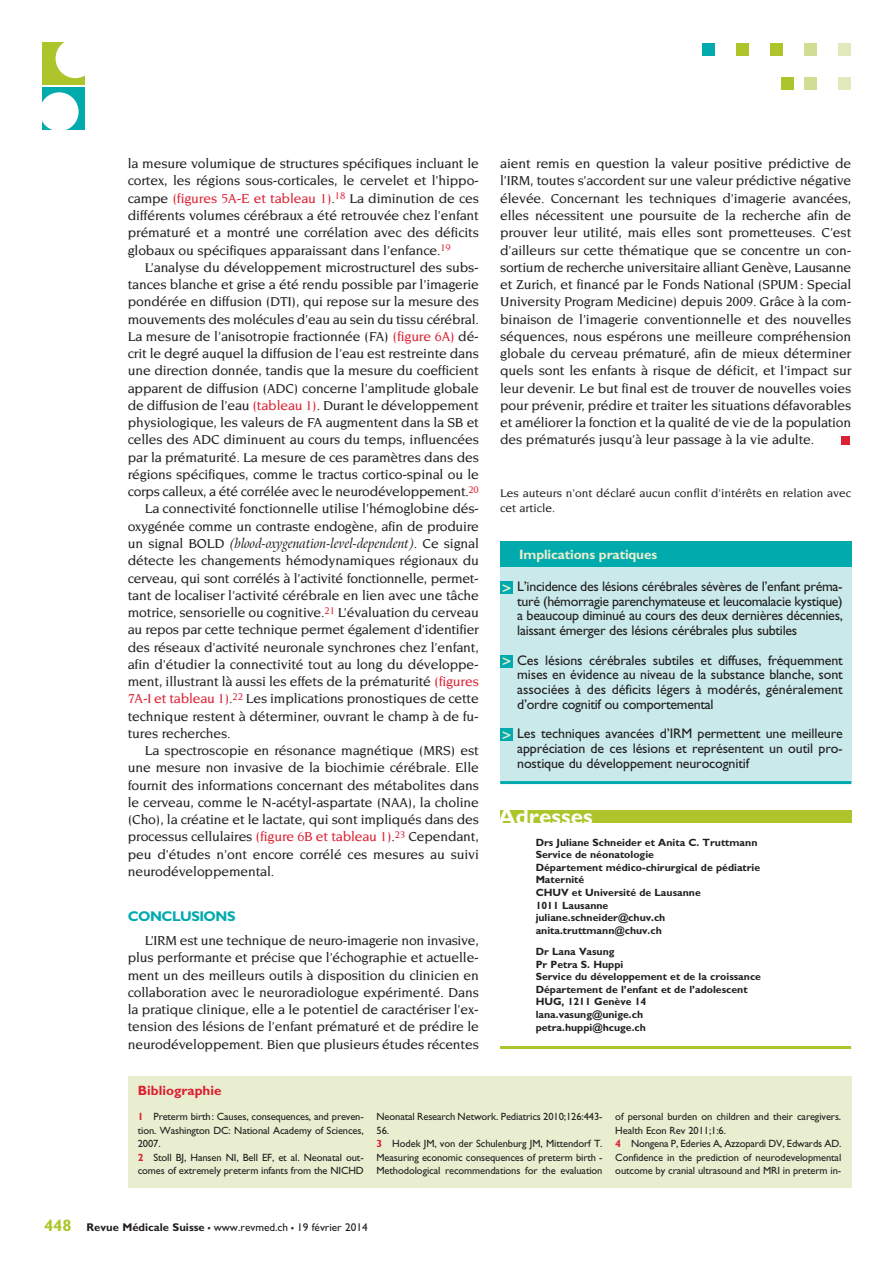
<style>
.page{position:relative;width:894px;height:1264px;background:#fff}
.page>*{position:absolute;margin:0;border:0;box-sizing:border-box;transform-origin:0 0}
.t1{font:700 22.5px "Gill Sans";color:#fff}
.t2{font:700 14.1px "Gill Sans";letter-spacing:-.035em;color:#00aaad}
.t3{font:500 13.95px/17.2px "Novarese";letter-spacing:-.01em;color:#231f20;text-align:justify}
.t4{font:13.95px/14.7px "Gill Sans";letter-spacing:-.02em;color:#231f20;text-align:justify}
.t5{font:italic 13.95px "Arrus BT";letter-spacing:-.01em;color:#231f20;scale:.95 1}
.t6{font:700 13.5px "Gill Sans";letter-spacing:-.01em;color:#e9eed0}
.t7{font:700 13.5px "Gill Sans";color:#db2032}
.t8{font:500 12px/15px "Novarese";color:#231f20}
.t9{font:11.25px "Gill Sans";color:#231f20}
.t10{font:10.5px/13.5px "Gill Sans";letter-spacing:-.01em;color:#231f20}
.t11{font:700 10.5px/12.6px "Gill Sans";color:#231f20}
.s1{color:#db2032}
.s2{font-family:"Novarese";font-weight:500;font-style:normal}
.s3{font-family:"Insignia";font-size:15px;color:#e9eed0}
.s4{font-weight:700;color:#db2032}
.s5{font-weight:700;font-size:16.5px;color:#adc42b}
.s6{font-weight:700}
.s7{font-weight:700;font-size:16.5px}
</style>
<div class="page">
<div style="left:838px;top:43px;width:12px;height:12px;background:#e2e9bc"></div>
<div style="left:804px;top:43px;width:12px;height:12px;background:#d2dd94"></div>
<div style="left:770px;top:43px;width:12px;height:12px;background:#adc42b"></div>
<div style="left:736px;top:43px;width:12px;height:12px;background:#adc42b"></div>
<div style="left:702px;top:43px;width:12px;height:12px;background:#00aaad"></div>
<div style="left:838px;top:77px;width:12px;height:12px;background:#e2e9bc"></div>
<div style="left:804px;top:77px;width:12px;height:12px;background:#d2dd94"></div>
<div style="left:780px;top:77px;width:13px;height:12px;background:#adc42b"></div>
<div style="left:840px;top:436px;width:9px;height:8px;background:#db2032"></div>
<div style="left:43px;top:43px;width:42px;height:42px;background:#adc42b"></div>
<div style="left:56px;top:39px;width:39px;height:39px;background:#fff;border-radius:50%"></div>
<div style="left:43px;top:87px;width:42px;height:43px;background:#00aaad"></div>
<div style="left:40px;top:92px;width:39px;height:39px;background:#fff;border-radius:50%"></div>
<div style="left:500px;top:566px;width:350px;height:216px;background:#c9e9ea"></div>
<div style="left:500px;top:541px;width:350px;height:25px;background:#00aaad"></div>
<hr style="left:500px;top:780px;width:350px;height:3px;background:#00aaad">
<div style="left:500px;top:581px;width:12px;height:13px;background:#00aaad"></div>
<div style="left:500px;top:654px;width:12px;height:13px;background:#00aaad"></div>
<div style="left:500px;top:728px;width:12px;height:13px;background:#00aaad"></div>
<div style="left:500px;top:809px;width:350px;height:13px;background:#adc42b"></div>
<hr style="left:500px;top:1045px;width:350px;height:3px;background:#adc42b">
<div style="left:128px;top:1075px;width:722px;height:111px;background:#e9eed0"></div>
<p class="t3" style="left:128px;top:155px;width:352px">la mesure volumique de structures spécifiques incluant le cortex, les régions sous-corticales, le cervelet et l’hippo&shy;campe <span class="s1">(figures 5A-E et tableau 1)</span>.<sup>18</sup> La diminution de ces différents volumes cérébraux a été retrouvée chez l’enfant prématuré et a montré une corrélation avec des déficits globaux ou spécifiques apparaissant dans l’enfance.<sup>19</sup></p>
<p class="t3" style="left:128px;top:258px;width:352px;text-align:right">L’analyse du développement microstructurel des subs&shy;tances blanche et grise a été rendu possible par l’imagerie pondérée en diffusion (DTI), qui repose sur la mesure des mouvements des molécules d’eau au sein du tissu cérébral.<br>La mesure de l’anisotropie fractionnée (FA) <span class="s1">(figure 6A)</span> dé&shy;crit le degré auquel la diffusion de l’eau est restreinte dans une direction donnée, tandis que la mesure du coefficient apparent de diffusion (ADC) concerne l’amplitude globale de diffusion de l’eau <span class="s1">(tableau 1)</span>. Durant le développement physiologique, les valeurs de FA augmentent dans la SB et celles des ADC diminuent au cours du temps, influencées par la prématurité. La mesure de ces paramètres dans des régions spécifiques, comme le tractus cortico-spinal ou le corps calleux, a été corrélée avec le neurodéveloppement.<sup>20<br></sup>La connectivité fonctionnelle utilise l’hémoglobine dés&shy;oxygénée comme un contraste endogène, afin de produire</p>
<p class="t5" style="left:128px;top:534px;width:371px"><span class="s2">un signal BOLD</span> (blood-oxygenation-level-dependent)<span class="s2">. Ce signal</span></p>
<p class="t3" style="left:128px;top:552px;width:352px">détecte les changements hémodynamiques régionaux du cerveau, qui sont corrélés à l’activité fonctionnelle, permet&shy;tant de localiser l’activité cérébrale en lien avec une tâche motrice, sensorielle ou cognitive.<sup>21</sup> L’évaluation du cerveau au repos par cette technique permet également d’identifier des réseaux d’activité neuronale synchrones chez l’enfant, afin d’étudier la connectivité tout au long du développe&shy;ment, illustrant là aussi les effets de la prématurité <span class="s1">(figures 7A-I et tableau 1)</span>.<sup>22</sup> Les implications pronostiques de cette technique restent à déterminer, ouvrant le champ à de fu&shy;tures recherches.</p>
<p class="t3" style="left:128px;top:741px;width:352px;text-indent:17px">La spectroscopie en résonance magnétique (MRS) est une mesure non invasive de la biochimie cérébrale. Elle fournit des informations concernant des métabolites dans le cerveau, comme le N-acétyl-aspartate (NAA), la choline (Cho), la créatine et le lactate, qui sont impliqués dans des processus cellulaires <span class="s1">(figure 6B et tableau 1)</span>.<sup>23</sup> Cependant, peu d’études n’ont encore corrélé ces mesures au suivi neurodéveloppemental.</p>
<p class="t2" style="left:128px;top:907px;width:109px">CONCLUSIONS</p>
<p class="t3" style="left:128px;top:931px;width:352px;text-indent:17px">L’IRM est une technique de neuro-imagerie non invasive, plus performante et précise que l’échographie et actuelle&shy;ment un des meilleurs outils à disposition du clinicien en collaboration avec le neuroradiologue expérimenté. Dans la pratique clinique, elle a le potentiel de caractériser l’ex&shy;tension des lésions de l’enfant prématuré et de prédire le neurodéveloppement. Bien que plusieurs études récentes</p>
<p class="t7" style="left:138px;top:1082px;width:85px">Bibliographie</p>
<p class="t3" style="left:500px;top:155px;width:352px">aient remis en question la valeur positive prédictive de l’IRM, toutes s’accordent sur une valeur prédictive négative élevée. Concernant les techniques d’imagerie avancées, elles nécessitent une poursuite de la recherche afin de prouver leur utilité, mais elles sont prometteuses. C’est d’ailleurs sur cette thématique que se concentre un con&shy;sortium de recherche universitaire alliant Genève, Lausanne et Zurich, et financé par le Fonds National (SPUM: Special University Program Medicine) depuis 2009. Grâce à la com&shy;binaison de l’imagerie conventionnelle et des nouvelles séquences, nous espérons une meilleure compréhension globale du cerveau prématuré, afin de mieux déterminer quels sont les enfants à risque de déficit, et l’impact sur leur devenir. Le but final est de trouver de nouvelles voies pour prévenir, prédire et traiter les situations défavorables et améliorer la fonction et la qualité de vie de la population des prématurés jusqu’à leur passage à la vie adulte.</p>
<p class="t8" style="left:500px;top:485px;width:352px">Les auteurs n’ont déclaré aucun conflit d’intérêts en relation avec cet article.</p>
<p class="t6" style="left:519px;top:546px;width:139px">Implications pratiques</p>
<p class="t4" style="left:517px;top:579px;width:327px;text-indent:-15px"><span class="s3">&gt;</span> L’incidence des lésions cérébrales sévères de l’enfant préma&shy;turé (hémorragie parenchymateuse et leucomalacie kystique) a beaucoup diminué au cours des deux dernières décennies, laissant émerger des lésions cérébrales plus subtiles</p>
<p class="t4" style="left:517px;top:652px;width:327px;text-indent:-15px"><span class="s3">&gt;</span> Ces lésions cérébrales subtiles et diffuses, fréquemment mises en évidence au niveau de la substance blanche, sont associées à des déficits légers à modérés, généralement d’ordre cognitif ou comportemental</p>
<p class="t4" style="left:517px;top:726px;width:327px;text-indent:-15px"><span class="s3">&gt;</span> Les techniques avancées d’IRM permettent une meilleure appréciation de ces lésions et représentent un outil pro&shy;nostique du développement neurocognitif</p>
<h1 class="t1" style="left:498px;top:802px;width:96px">Adresses</h1>
<p class="t11" style="left:535px;top:835px;width:226px">Drs Juliane Schneider et Anita C. Truttmann<br>Service de néonatologie<br>Département médico-chirurgical de pédiatrie<br>Maternité<br>CHUV et Université de Lausanne<br>1011 Lausanne<br>juliane.schneider@chuv.ch anita.truttmann@chuv.ch</p>
<p class="t11" style="left:535px;top:944px;width:227px">Dr Lana Vasung<br>Pr Petra S. Huppi<br>Service du développement et de la croissance<br>Département de l’enfant et de l’adolescent<br>HUG, 1211 Genève 14<br>lana.vasung@unige.ch<br>petra.huppi@hcuge.ch</p>
<p class="t10" style="left:138px;top:1109px;width:227px"><span class="s4">1</span> Preterm birth: Causes, consequences, and preven&shy;tion. Washington DC: National Academy of Sciences, 2007.<br><span class="s4">2</span> Stoll BJ, Hansen NI, Bell EF, et al. Neonatal out&shy;comes of extremely preterm infants from the NICHD</p>
<p class="t10" style="left:376px;top:1109px;width:227px">Neonatal Research Network. Pediatrics 2010;126:443- 56.<br><span class="s4">3</span> Hodek JM, von der Schulenburg JM, Mittendorf T.<br>Measuring economic consequences of preterm birth - Methodological recommendations for the evaluation</p>
<p class="t10" style="left:615px;top:1109px;width:227px">of personal burden on children and their caregivers.<br>Health Econ Rev 2011;1:6.<br><span class="s4">4</span> Nongena P, Ederies A, Azzopardi DV, Edwards AD.<br>Confidence in the prediction of neurodevelopmental outcome by cranial ultrasound and MRI in preterm in-</p>
<p class="t9" style="left:44px;top:1220px;width:325px"><span class="s5">448</span> <span class="s6">Revue Médicale Suisse</span> <span class="s7">–</span> www.revmed.ch <span class="s7">–</span> 19 février 2014</p>
</div>
